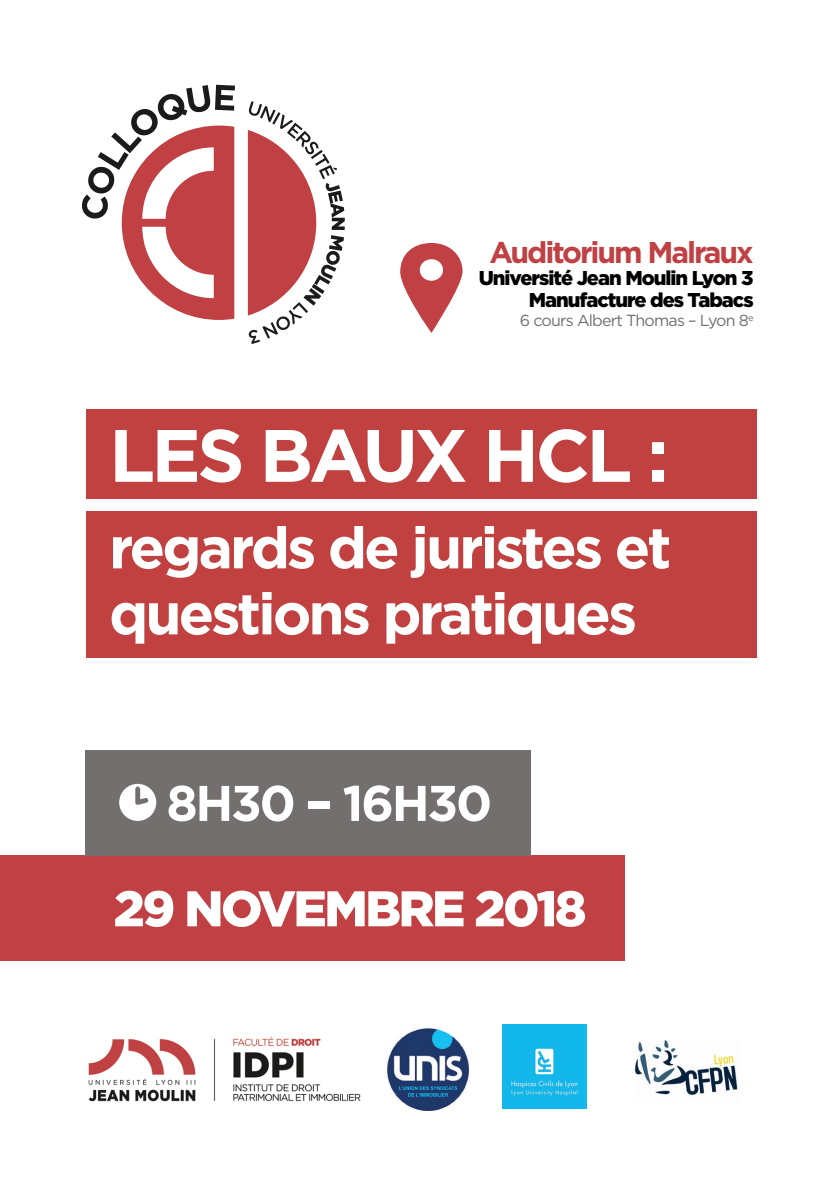
<style>
.page{position:relative;width:840px;height:1191px;background:#fff}
.page>*{position:absolute;margin:0;border:0;box-sizing:border-box;transform-origin:0 0}
.t1{font:700 74px "Gotham";letter-spacing:-.05em;color:#fff}
.t2{font:700 58px/66px "Gotham";letter-spacing:-.05em;color:#fff}
.t3{font:900 50px "Gotham";letter-spacing:-.05em;color:#fff}
.t4{font:700 50px "Gotham";letter-spacing:-.05em;color:#fff}
.t5{font:700 30px "Gotham";letter-spacing:-.07em;color:#c04043}
.t6{font:900 20px/22px "Gotham";letter-spacing:-.05em;color:#000;text-align:right}
.t7{font:16px "Gotham";letter-spacing:-.05em;color:#736f6e}
</style>
<div class="page">
<svg style="left:400px;top:243px;width:62px;height:90px"></svg>
<img style="left:634px;top:1040px;width:104px;height:55px">
<div style="left:0;top:855px;width:624px;height:105px;background:#c04043"></div>
<div style="left:85px;top:750px;width:445px;height:105px;background:#736f6e"></div>
<svg style="left:119px;top:784px;width:37px;height:37px"></svg>
<div style="left:86px;top:409px;width:670px;height:90px;background:#c04140"></div>
<img style="left:88px;top:1036px;width:273px;height:66px">
<img style="left:387px;top:1028px;width:82px;height:82px">
<img style="left:502px;top:1025px;width:84px;height:83px">
<div style="left:86px;top:511px;width:670px;height:146px;background:#c04140"></div>
<svg style="left:82px;top:85px;width:153px;height:235px"></svg>
<svg style="left:248px;top:101px;width:96px;height:243px"></svg>
<h3 class="t5" style="left:489px;top:235px;width:266px">Auditorium Malraux</h3>
<p class="t6" style="left:478px;top:266px;width:276px">Université Jean Moulin Lyon 3<br>Manufacture des Tabacs</p>
<p class="t7" style="left:519px;top:312px;width:235px">6 cours Albert Thomas – Lyon 8<sup>e</sup></p>
<h1 class="t1" style="left:109px;top:413px;width:561px">LES BAUX HCL :</h1>
<h2 class="t2" style="left:109px;top:513px;width:563px">regards de juristes et questions pratiques</h2>
<h3 class="t4" style="left:166px;top:774px;width:327px">8H30 – 16H30</h3>
<h3 class="t3" style="left:113px;top:879px;width:474px">29 NOVEMBRE 2018</h3>
</div>
